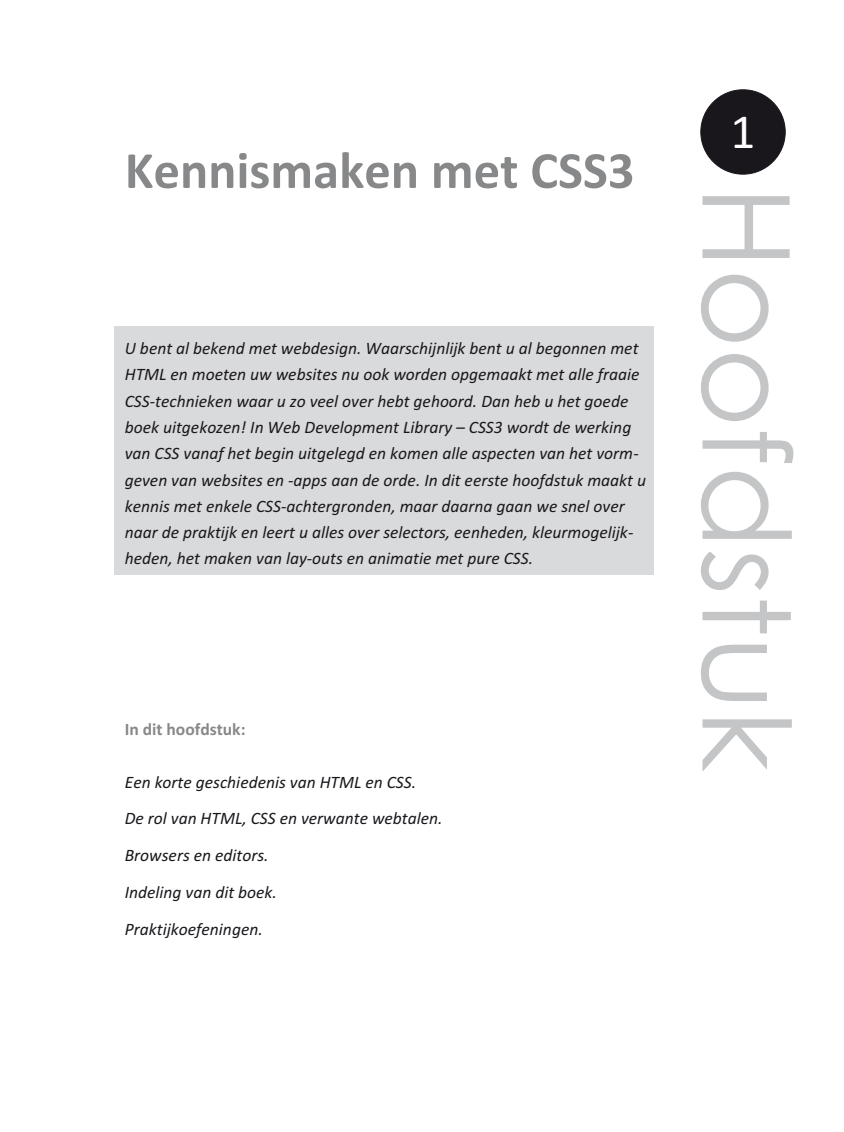
<style>
.page{position:relative;width:844px;height:1132px;background:#fff}
.page>*{position:absolute;margin:0;border:0;box-sizing:border-box;transform-origin:0 0}
.t1{font:700 52.5px "Calibri";color:#87888a}
.t2{font:49px "Calibri";color:#fff}
.t3{font:italic 17.5px/26.2px "Calibri";color:#1a171c}
.t4{font:700 17.5px "Calibri";color:#87888a}
</style>
<div class="page">
<div style="left:115px;top:326px;width:538px;height:248px;background:#d9dadb"></div>
<div style="left:700px;top:90px;width:85px;height:84px;background:#1a171c;border:1px solid #1a171c;border-radius:50%"></div>
<svg style="left:702px;top:196px;width:87px;height:62px"></svg>
<svg style="left:701px;top:274px;width:67px;height:68px"></svg>
<svg style="left:701px;top:354px;width:67px;height:67px"></svg>
<svg style="left:702px;top:432px;width:91px;height:31px"></svg>
<svg style="left:701px;top:471px;width:90px;height:67px"></svg>
<svg style="left:701px;top:552px;width:67px;height:38px"></svg>
<svg style="left:702px;top:600px;width:88px;height:33px"></svg>
<svg style="left:701px;top:644px;width:65px;height:57px"></svg>
<svg style="left:702px;top:719px;width:89px;height:52px"></svg>
<h1 class="t1" style="left:125px;top:152px;width:511px">Kennismaken met CSS3</h1>
<p class="t3" style="left:125px;top:336px;width:522px">U bent al bekend met webdesign. Waarschijnlijk bent u al begonnen met HTML en moeten uw websites nu ook worden opgemaakt met alle fraaie CSS-technieken waar u zo veel over hebt gehoord. Dan heb u het goede boek uitgekozen! In Web Development Library – CSS3 wordt de werking van CSS vanaf het begin uitgelegd en komen alle aspecten van het vorm&shy;geven van websites en -apps aan de orde. In dit eerste hoofdstuk maakt u kennis met enkele CSS-achtergronden, maar daarna gaan we snel over naar de praktijk en leert u alles over selectors, eenheden, kleurmogelijk&shy;heden, het maken van lay-outs en animatie met pure CSS.</p>
<p class="t4" style="left:125px;top:723px;width:122px">In dit hoofdstuk:</p>
<p class="t3" style="left:125px;top:764px;width:319px;line-height:36.8px">Een korte geschiedenis van HTML en CSS.<br>De rol van HTML, CSS en verwante webtalen.<br>Browsers en editors.<br>Indeling van dit boek.<br>Praktijkoefeningen.</p>
<h2 class="t2" style="left:730px;top:114px;width:26px">1</h2>
</div>
